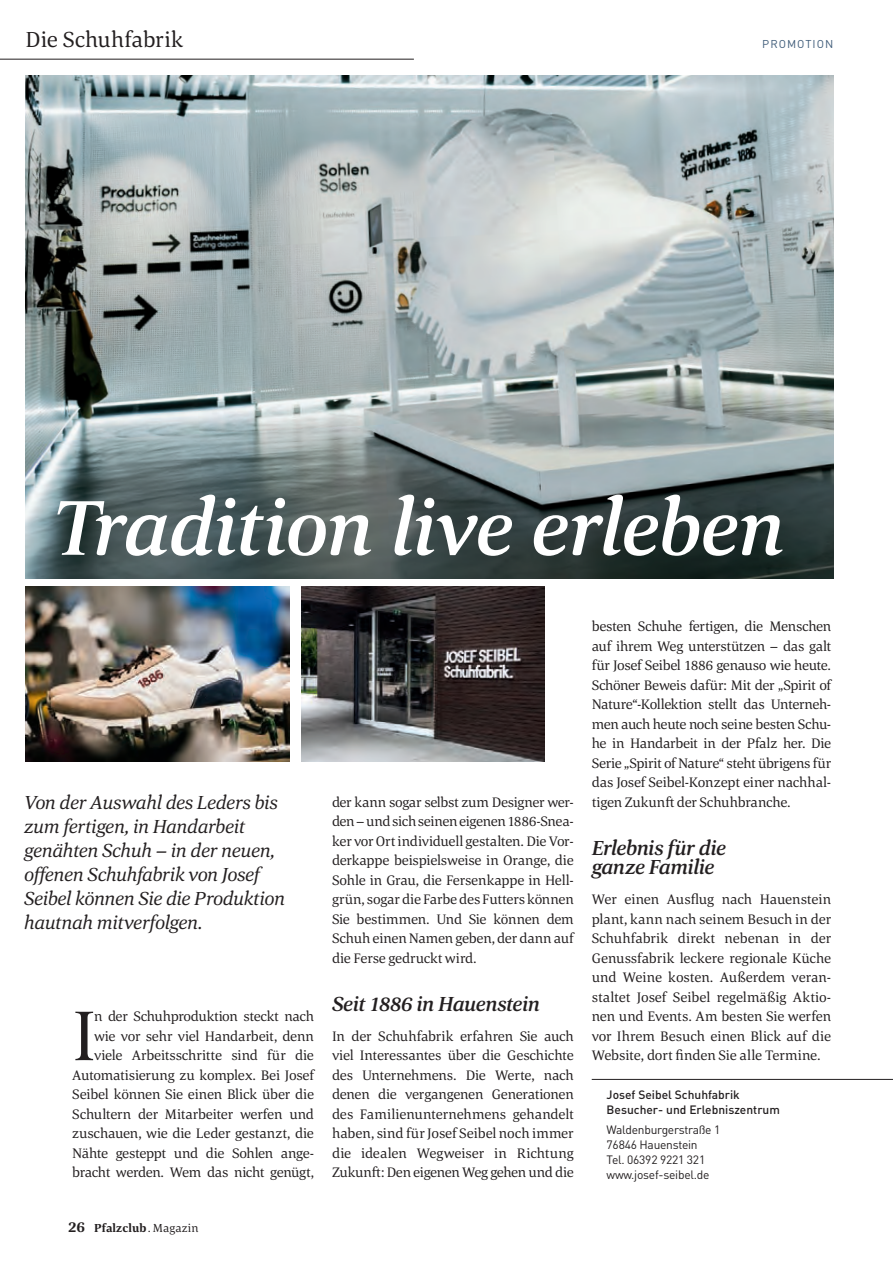
<style>
.page{position:relative;width:893px;height:1263px;background:#fff}
.page>*{position:absolute;margin:0;border:0;box-sizing:border-box;transform-origin:0 0}
.t1{font:italic 500 80.4px "Corda";letter-spacing:-.02em;color:#fff}
.t2{font:72.6px "Corda";color:#231f20}
.t3{font:22.5px "Corda";color:#231f20}
.t4{font:italic 500 21px/19.5px "Corda";letter-spacing:-.03em;color:#231f20}
.t5{font:italic 19.5px/24px "Corda";letter-spacing:-.025em;color:#231f20}
.t6{font:14.25px/19.5px "Corda";letter-spacing:-.015em;color:#231f20;text-align:justify}
.t7{font:12px/15px "DIN";letter-spacing:-.02em;color:#231f20}
.t8{font:12px/15px "DIN Medium Alternate";color:#231f20}
.t9{font:700 12px "Corda";letter-spacing:.01em;color:#231f20}
.t10{font:11.25px "DIN";letter-spacing:.09em;color:#405d7a}
.s1{font-size:15px}
.s2{font-weight:400}
</style>
<div class="page">
<img style="left:26px;top:76px;width:807px;height:502px">
<hr style="left:0;top:59px;width:414px;height:1px;background:#231f20">
<img style="left:26px;top:587px;width:264px;height:174px">
<img style="left:302px;top:587px;width:242px;height:174px">
<hr style="left:592px;top:1079px;width:301px;height:1px;background:#231f20">
<h3 class="t3" style="left:26px;top:24px;width:160px">Die Schuhfabrik</h3>
<p class="t10" style="left:762px;top:37px;width:73px">PROMOTION</p>
<h1 class="t1" style="left:52px;top:475px;width:734px">Tradition live erleben</h1>
<h3 class="t5" style="left:24px;top:790px;width:262px">Von der Auswahl des Leders bis zum fertigen, in Handarbeit genähten Schuh – in der neuen, offenen Schuhfabrik von Josef<br>Seibel können Sie die Produktion hautnah mitverfolgen.</h3>
<p class="t6" style="left:72px;top:1006px;width:243px;text-align:right">n der Schuhproduktion steckt nach wie vor sehr viel Handarbeit, denn viele Arbeitsschritte sind für die Automatisierung zu komplex. Bei Josef Seibel können Sie einen Blick über die Schultern der Mitarbeiter werfen und zuschauen, wie die Leder gestanzt, die Nähte gesteppt und die Sohlen ange&shy;bracht werden. Wem das nicht genügt,</p>
<h2 class="t2" style="left:72px;top:988px;width:25px">I</h2>
<p class="t9" style="left:68px;top:1220px;width:132px"><span class="s1">26</span> Pfalzclub <span class="s2">. Magazin</span></p>
<p class="t6" style="left:332px;top:792px;width:243px">der kann sogar selbst zum Designer wer&shy;den – und sich seinen eigenen 1886-Snea&shy;ker vor Ort individuell gestalten. Die Vor&shy;derkappe beispielsweise in Orange, die Sohle in Grau, die Fersenkappe in Hell&shy;grün, sogar die Farbe des Futters können Sie bestimmen. Und Sie können dem Schuh einen Namen geben, der dann auf die Ferse gedruckt wird.</p>
<h3 class="t4" style="left:332px;top:993px;width:210px">Seit 1886 in Hauenstein</h3>
<p class="t6" style="left:332px;top:1026px;width:243px">In der Schuhfabrik erfahren Sie auch viel Interessantes über die Geschichte des Unternehmens. Die Werte, nach denen die vergangenen Generationen des Familienunternehmens gehandelt haben, sind für Josef Seibel noch immer die idealen Wegweiser in Richtung Zukunft: Den eigenen Weg gehen und die</p>
<p class="t6" style="left:592px;top:616px;width:241px">besten Schuhe fertigen, die Menschen auf ihrem Weg unterstützen – das galt für Josef Seibel 1886 genauso wie heute.<br>Schöner Beweis dafür: Mit der „Spirit of Nature“-Kollektion stellt das Unterneh&shy;men auch heute noch seine besten Schu&shy;he in Handarbeit in der Pfalz her. Die Serie „Spirit of Nature“ steht übrigens für das Josef Seibel-Konzept einer nachhal&shy;tigen Zukunft der Schuhbranche.</p>
<h3 class="t4" style="left:592px;top:837px;width:136px">Erlebnis für die ganze Familie</h3>
<p class="t6" style="left:592px;top:889px;width:241px">Wer einen Ausflug nach Hauenstein plant, kann nach seinem Besuch in der Schuhfabrik direkt nebenan in der Genussfabrik leckere regionale Küche und Weine kosten. Außerdem veran&shy;staltet Josef Seibel regelmäßig Aktio&shy;nen und Events. Am besten Sie werfen vor Ihrem Besuch einen Blick auf die Website, dort finden Sie alle Termine.</p>
<p class="t8" style="left:607px;top:1087px;width:175px">Josef Seibel Schuhfabrik<br>Besucher- und Erlebniszentrum</p>
<p class="t7" style="left:607px;top:1121px;width:115px">Waldenburgerstraße 1<br>76846 Hauenstein<br>Tel. 06392 9221 321 www.josef-seibel.de</p>
</div>
